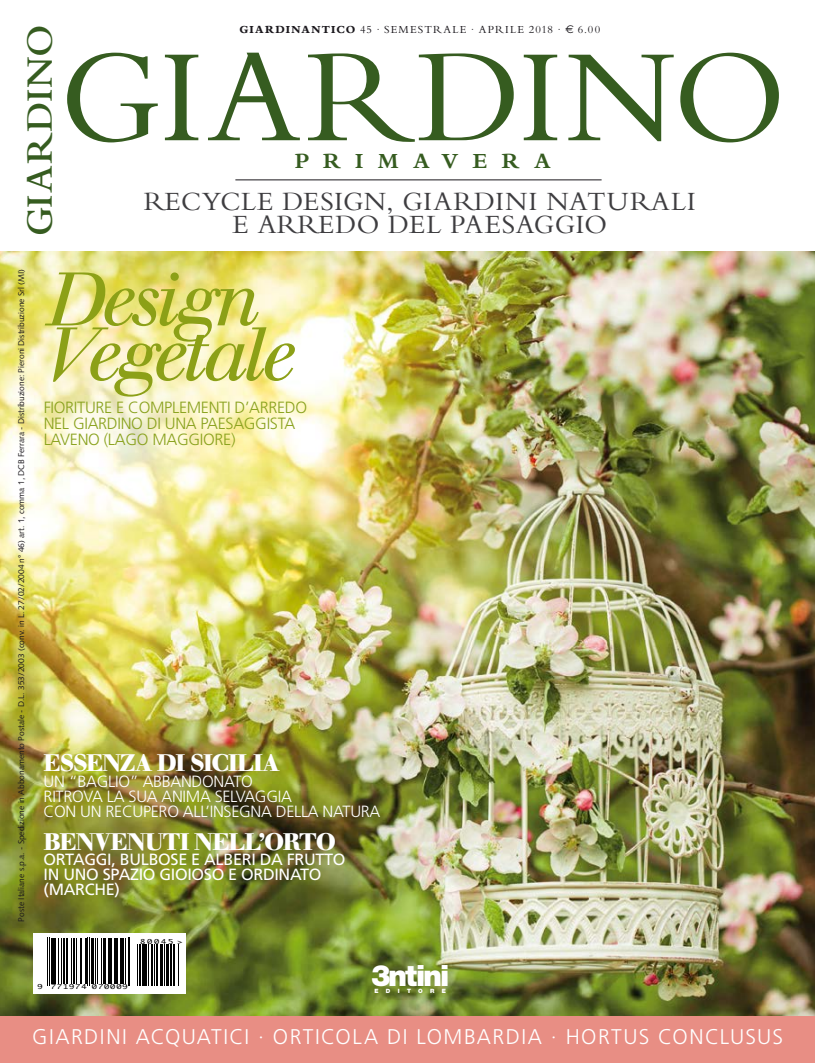
<style>
.page{position:relative;width:815px;height:1063px;background:#fff}
.page>*{position:absolute;margin:0;border:0;box-sizing:border-box;transform-origin:0 0}
.t1{font:137.5px "Bembo";letter-spacing:.005em;color:#365c20}
.t2{font:italic 75px/55px "Walbaum";letter-spacing:-.055em;color:#8ca017}
.t3{font:600 38.88px "Bembo";letter-spacing:.01em;color:#365c20}
.t4{font:900 29.38px "Helvetica Neue";letter-spacing:-.07em;color:#fff}
.t5{font:27.5px/23.8px "Bembo";letter-spacing:.015em;color:#3e3d40;text-align:center}
.t6{font:700 23.75px "Walbaum";letter-spacing:-.035em;color:#fff}
.t7{font:700 22.5px "Bembo";letter-spacing:.64em;color:#365c20}
.t8{font:300 21.25px "Frutiger";letter-spacing:.07em;color:#fff}
.t9{font:300 16.25px/15px "Frutiger";letter-spacing:-.02em;color:#fff}
.t10{font:300 16.25px/16.2px "Frutiger";letter-spacing:-.02em;color:#8aa21e}
.t11{font:16.25px/15px "Frutiger";letter-spacing:-.02em;color:#fff}
.t12{font:11.25px "Bembo";letter-spacing:.1em;color:#1a171c}
.t13{font:8.38px "Syntax";color:#1a171c}
.t14{font:6.5px "Monaco";letter-spacing:.1em;color:#000;scale:1.35 1}
.t15{font:900 5.88px "Helvetica Neue";color:#fff}
.s1{font-weight:800}
.s2{font-family:"Euro Sans"}
</style>
<div class="page">
<img style="left:0;top:251px;width:815px;height:766px">
<div style="left:0;top:1017px;width:815px;height:46px;background:#e88e84"></div>
<div style="left:34px;top:934px;width:152px;height:60px;background:#fff"></div>
<hr style="left:47px;top:938px;width:1px;height:48px;background:#000">
<hr style="left:49px;top:938px;width:1px;height:48px;background:#000">
<hr style="left:51px;top:938px;width:2px;height:45px;background:#000">
<hr style="left:54px;top:938px;width:2px;height:45px;background:#000">
<hr style="left:58px;top:938px;width:1px;height:45px;background:#000">
<hr style="left:61px;top:938px;width:1px;height:45px;background:#000">
<hr style="left:63px;top:938px;width:2px;height:45px;background:#000">
<hr style="left:67px;top:938px;width:1px;height:45px;background:#000">
<hr style="left:71px;top:938px;width:1px;height:45px;background:#000">
<hr style="left:73px;top:938px;width:1px;height:45px;background:#000">
<hr style="left:76px;top:938px;width:1px;height:45px;background:#000">
<hr style="left:80px;top:938px;width:1px;height:45px;background:#000">
<hr style="left:81px;top:938px;width:1px;height:45px;background:#000">
<hr style="left:85px;top:938px;width:2px;height:45px;background:#000">
<hr style="left:88px;top:938px;width:1px;height:48px;background:#000">
<hr style="left:89px;top:938px;width:1px;height:48px;background:#000">
<hr style="left:91px;top:938px;width:3px;height:45px;background:#000">
<hr style="left:95px;top:938px;width:1px;height:45px;background:#000">
<hr style="left:97px;top:938px;width:1px;height:45px;background:#000">
<hr style="left:101px;top:938px;width:1px;height:45px;background:#000">
<hr style="left:103px;top:938px;width:3px;height:45px;background:#000">
<hr style="left:108px;top:938px;width:1px;height:45px;background:#000">
<hr style="left:109px;top:938px;width:3px;height:45px;background:#000">
<hr style="left:114px;top:938px;width:1px;height:45px;background:#000">
<hr style="left:116px;top:938px;width:2px;height:45px;background:#000">
<hr style="left:120px;top:938px;width:1px;height:45px;background:#000">
<hr style="left:122px;top:938px;width:2px;height:45px;background:#000">
<hr style="left:125px;top:938px;width:1px;height:45px;background:#000">
<hr style="left:128px;top:938px;width:1px;height:48px;background:#000">
<hr style="left:130px;top:938px;width:1px;height:48px;background:#000">
<hr style="left:137px;top:944px;width:1px;height:42px;background:#000">
<hr style="left:139px;top:944px;width:2px;height:42px;background:#000">
<hr style="left:142px;top:944px;width:2px;height:42px;background:#000">
<hr style="left:144px;top:944px;width:3px;height:42px;background:#000">
<hr style="left:148px;top:944px;width:1px;height:42px;background:#000">
<hr style="left:151px;top:944px;width:2px;height:42px;background:#000">
<hr style="left:154px;top:944px;width:1px;height:42px;background:#000">
<hr style="left:156px;top:944px;width:1px;height:42px;background:#000">
<hr style="left:158px;top:944px;width:1px;height:42px;background:#000">
<hr style="left:160px;top:944px;width:3px;height:42px;background:#000">
<hr style="left:164px;top:944px;width:1px;height:42px;background:#000">
<hr style="left:166px;top:944px;width:3px;height:42px;background:#000">
<hr style="left:170px;top:944px;width:1px;height:42px;background:#000">
<hr style="left:172px;top:944px;width:1px;height:42px;background:#000">
<hr style="left:173px;top:944px;width:2px;height:42px;background:#000">
<hr style="left:178px;top:944px;width:1px;height:42px;background:#000">
<hr style="left:235px;top:180px;width:367px;height:1px;background:#1a171c">
<h3 class="t3" style="left:18px;top:236px;width:213px;rotate:-90deg">GIARDINO</h3>
<h3 class="t12" style="left:240px;top:23px;width:362px"><span class="s1">GIARDINANTICO</span> 45 · SEMESTRALE · APRILE 2018 · <span class="s2">€</span> 6.00</h3>
<h1 class="t1" style="left:59px;top:17px;width:728px">GIARDINO</h1>
<h3 class="t7" style="left:295px;top:148px;width:257px">PRIMAVERA</h3>
<h3 class="t5" style="left:144px;top:189px;width:553px">RECYCLE DESIGN, GIARDINI NATURALI<br>E ARREDO DEL PAESAGGIO</h3>
<p class="t13" style="left:16px;top:922px;width:654px;rotate:-90deg">Poste Italiane s.p.a. - Spedizione in Abbonamento Postale - D.L. 353/2003 (conv. in L. 27/02/2004 n° 46) art. 1, comma 1, DCB Ferrara - Distribuzione: Pieroni Distribuzione Srl (MI)</p>
<h2 class="t2" style="left:44px;top:273px;width:249px">Design<br>Vegetale</h2>
<h3 class="t10" style="left:44px;top:399px;width:265px">FIORITURE E COMPLEMENTI D’ARREDO<br>NEL GIARDINO DI UNA PAESAGGISTA<br>LAVENO (LAGO MAGGIORE)</h3>
<h3 class="t6" style="left:44px;top:749px;width:238px">ESSENZA DI SICILIA</h3>
<h3 class="t9" style="left:44px;top:774px;width:338px">UN “BAGLIO” ABBANDONATO<br>RITROVA LA SUA ANIMA SELVAGGIA<br>CON UN RECUPERO ALL’INSEGNA DELLA NATURA</h3>
<h3 class="t6" style="left:44px;top:828px;width:294px">BENVENUTI NELL’ORTO</h3>
<h3 class="t11" style="left:44px;top:851px;width:303px">ORTAGGI, BULBOSE E ALBERI DA FRUTTO<br>IN UNO SPAZIO GIOIOSO E ORDINATO (MARCHE)</h3>
<p class="t14" style="left:140px;top:937px;width:33px">80045 &gt;</p>
<p class="t14" style="left:38px;top:983px;width:68px">9 771974 070009</p>
<h3 class="t4" style="left:371px;top:958px;width:80px">3ntini</h3>
<p class="t15" style="left:375px;top:987px;width:73px">E D I T O R E</p>
<h3 class="t8" style="left:32px;top:1025px;width:752px">GIARDINI ACQUATICI · ORTICOLA DI LOMBARDIA · HORTUS CONCLUSUS</h3>
</div>
